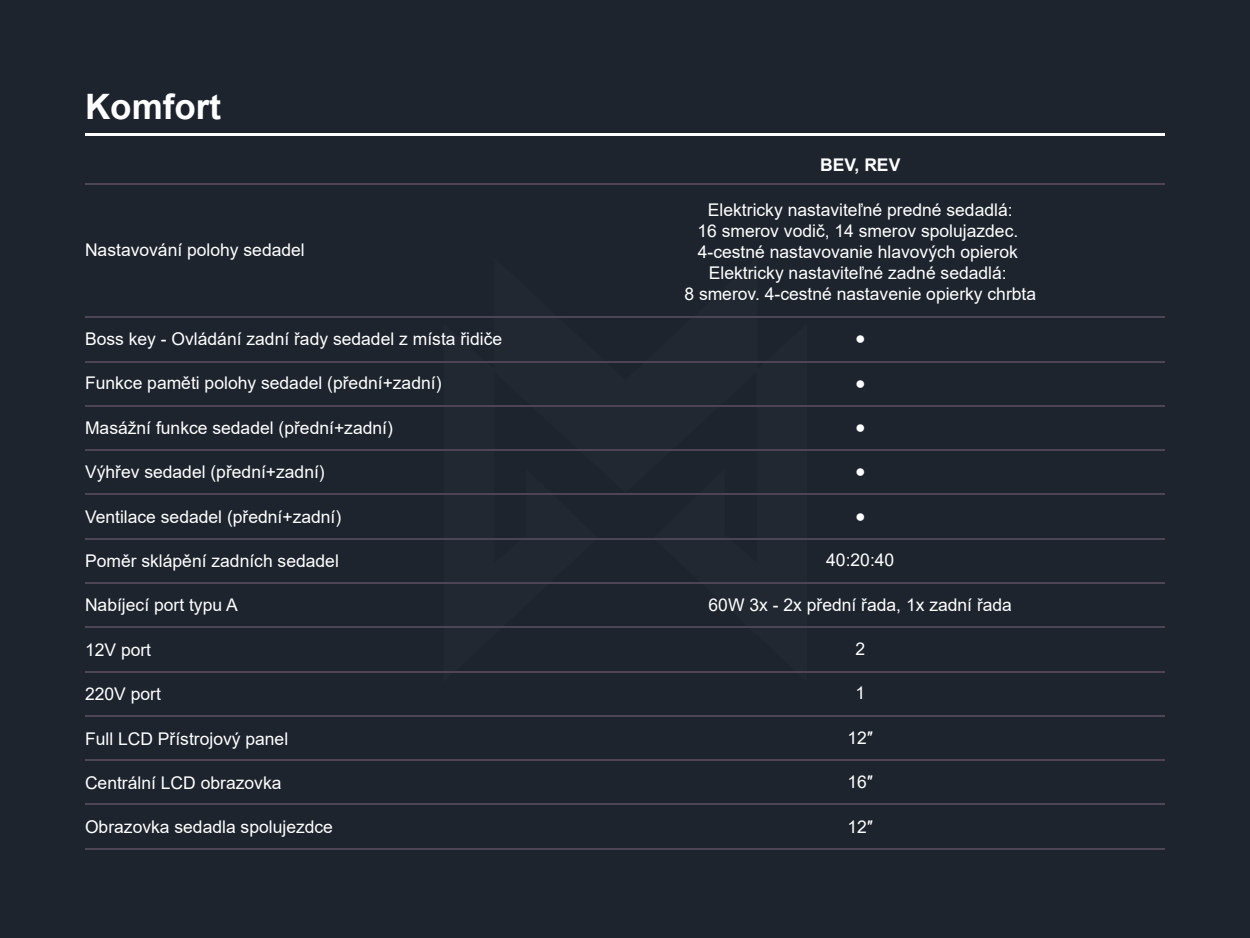
<style>
.page{position:relative;width:1250px;height:938px;background:#1d242d}
.page>*{position:absolute;margin:0;border:0;box-sizing:border-box;transform-origin:0 0}
.t1{font:700 35px "Arial";color:#fff}
.t2{font:17.5px/21px "Arial";color:#fff;text-align:center}
.t3{font:700 17.5px "Arial";color:#fff}
</style>
<div class="page">
<img style="left:443px;top:362px;width:364px;height:311px">
<hr style="left:85px;top:134px;width:1080px;height:2px;background:#fff">
<hr style="left:85px;top:184px;width:1080px;height:1px;background:#4d4456">
<hr style="left:85px;top:316px;width:1080px;height:2px;background:#4d4456">
<hr style="left:85px;top:361px;width:1080px;height:1px;background:#4d4456">
<hr style="left:85px;top:405px;width:1080px;height:1px;background:#4d4456">
<hr style="left:85px;top:449px;width:1080px;height:1px;background:#4d4456">
<hr style="left:85px;top:494px;width:1080px;height:1px;background:#4d4456">
<hr style="left:85px;top:538px;width:1080px;height:1px;background:#4d4456">
<hr style="left:85px;top:582px;width:1080px;height:1px;background:#4d4456">
<hr style="left:85px;top:626px;width:1080px;height:2px;background:#4d4456">
<hr style="left:85px;top:671px;width:1080px;height:1px;background:#4d4456">
<hr style="left:85px;top:715px;width:1080px;height:1px;background:#4d4456">
<hr style="left:85px;top:759px;width:1080px;height:1px;background:#4d4456">
<hr style="left:85px;top:803px;width:1080px;height:2px;background:#4d4456">
<hr style="left:85px;top:848px;width:1080px;height:1px;background:#4d4456">
<h1 class="t1" style="left:85px;top:82px;width:138px">Komfort</h1>
<p class="t2" style="left:85px;top:239px;width:221px">Nastavování polohy sedadel</p>
<p class="t2" style="left:85px;top:328px;width:419px">Boss key - Ovládání zadní řady sedadel z místa řidiče</p>
<p class="t2" style="left:85px;top:372px;width:358px">Funkce paměti polohy sedadel (přední+zadní)</p>
<p class="t2" style="left:85px;top:417px;width:309px">Masážní funkce sedadel (přední+zadní)</p>
<p class="t2" style="left:85px;top:461px;width:241px">Výhřev sedadel (přední+zadní)</p>
<p class="t2" style="left:85px;top:506px;width:258px">Ventilace sedadel (přední+zadní)</p>
<p class="t2" style="left:85px;top:550px;width:255px">Poměr sklápění zadních sedadel</p>
<p class="t2" style="left:85px;top:594px;width:154px">Nabíjecí port typu A</p>
<p class="t2" style="left:85px;top:639px;width:68px">12V port</p>
<p class="t2" style="left:85px;top:683px;width:77px">220V port</p>
<p class="t2" style="left:85px;top:728px;width:205px">Full LCD Přístrojový panel</p>
<p class="t2" style="left:85px;top:772px;width:198px">Centrální LCD obrazovka</p>
<p class="t2" style="left:85px;top:816px;width:250px">Obrazovka sedadla spolujezdce</p>
<p class="t3" style="left:820px;top:153px;width:82px">BEV, REV</p>
<p class="t2" style="left:684px;top:199px;width:353px">Elektricky nastaviteľné predné sedadlá:<br>16 smerov vodič, 14 smerov spolujazdec.<br>4-cestné nastavovanie hlavových opierok Elektricky nastaviteľné zadné sedadlá:<br>8 smerov. 4-cestné nastavenie opierky chrbta</p>
<p class="t2" style="left:855px;top:327px;width:12px">●</p>
<p class="t2" style="left:855px;top:372px;width:12px">●</p>
<p class="t2" style="left:855px;top:416px;width:12px">●</p>
<p class="t2" style="left:855px;top:460px;width:12px">●</p>
<p class="t2" style="left:855px;top:505px;width:12px">●</p>
<p class="t2" style="left:826px;top:549px;width:70px">40:20:40</p>
<p class="t2" style="left:709px;top:593px;width:305px">60W 3x - 2x přední řada, 1x zadní řada</p>
<p class="t2" style="left:855px;top:638px;width:11px">2</p>
<p class="t2" style="left:855px;top:682px;width:11px">1</p>
<p class="t2" style="left:847px;top:727px;width:27px">12″</p>
<p class="t2" style="left:847px;top:771px;width:27px">16″</p>
<p class="t2" style="left:847px;top:815px;width:27px">12″</p>
</div>
